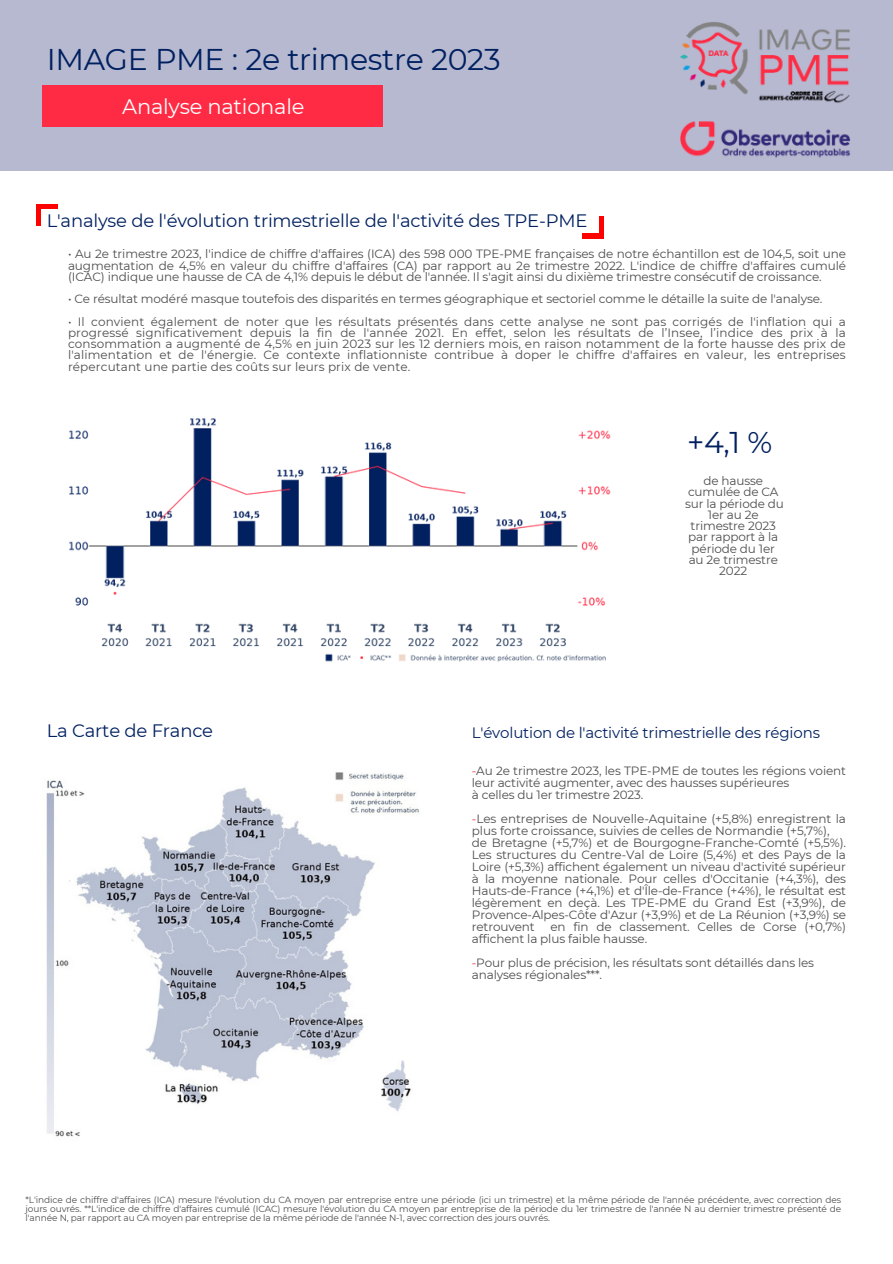
<style>
.page{position:relative;width:893px;height:1264px;background:#fff}
.page>*{position:absolute;margin:0;border:0;box-sizing:border-box;transform-origin:0 0}
.t1{font:30px "Montserrat";letter-spacing:-.01em;color:#002060}
.t2{font:21px "Montserrat";letter-spacing:-.01em;color:#fff}
.t3{font:18px "Montserrat";letter-spacing:-.01em;color:#002060}
.t4{font:15px "Montserrat";letter-spacing:-.01em;color:#002060}
.t5{font:12px/11.2px "Montserrat";letter-spacing:-.01em;color:#4d4d4d;text-align:justify}
.t6{font:9px/9px "Montserrat";letter-spacing:-.01em;color:#4d4d4d;text-align:justify}
.s1{color:#ff2b44}
</style>
<div class="page">
<div style="left:0;top:0;width:892px;height:170px;background:#b7b9d0"></div>
<div style="left:42px;top:85px;width:340px;height:42px;background:#ff2b44"></div>
<img style="left:680px;top:22px;width:169px;height:136px">
<hr style="left:36px;top:204px;width:4px;height:21px;background:#f00">
<hr style="left:36px;top:204px;width:21px;height:4px;background:#f00">
<hr style="left:599px;top:217px;width:4px;height:21px;background:#f00">
<hr style="left:582px;top:234px;width:21px;height:4px;background:#f00">
<img style="left:69px;top:418px;width:542px;height:244px">
<img style="left:46px;top:772px;width:373px;height:365px">
<p class="t1" style="left:47px;top:41px;width:455px">IMAGE PME : 2e trimestre 2023</p>
<p class="t2" style="left:122px;top:94px;width:184px">Analyse nationale</p>
<p class="t3" style="left:47px;top:209px;width:542px">L'analyse de l'évolution trimestrielle de l'activité des TPE-PME</p>
<p class="t5" style="left:68px;top:248px;width:779px">• Au 2e trimestre 2023, l'indice de chiffre d'affaires (ICA) des 598 000 TPE-PME françaises de notre échantillon est de 104,5, soit une augmentation de 4,5% en valeur du chiffre d'affaires (CA) par rapport au 2e trimestre 2022. L'indice de chiffre d'affaires cumulé (ICAC) indique une hausse de CA de 4,1% depuis le début de l'année. Il s'agit ainsi du dixième trimestre consécutif de croissance.</p>
<p class="t5" style="left:68px;top:293px;width:755px">• Ce résultat modéré masque toutefois des disparités en termes géographique et sectoriel comme le détaille la suite de l'analyse.</p>
<p class="t5" style="left:68px;top:316px;width:779px">• Il convient également de noter que les résultats présentés dans cette analyse ne sont pas corrigés de l'inflation qui a progressé significativement depuis la fin de l'année 2021. En effet, selon les résultats de l’Insee, l’indice des prix à la consommation a augmenté de 4,5% en juin 2023 sur les 12 derniers mois, en raison notamment de la forte hausse des prix de l'alimentation et de l'énergie. Ce contexte inflationniste contribue à doper le chiffre d'affaires en valeur, les entreprises répercutant une partie des coûts sur leurs prix de vente.</p>
<p class="t1" style="left:687px;top:423px;width:87px">+4,1 %</p>
<p class="t3" style="left:47px;top:719px;width:168px">La Carte de France</p>
<p class="t5" style="left:685px;top:475px;width:100px;text-align:center">de hausse cumulée de CA sur la période du<br>1er au 2e trimestre 2023 par rapport à la période du 1er</p>
<p class="t5" style="left:688px;top:554px;width:91px;text-align:center">au 2e trimestre<br>2022</p>
<p class="t4" style="left:472px;top:724px;width:349px">L'évolution de l'activité trimestrielle des régions</p>
<p class="t5" style="left:472px;top:765px;width:375px;line-height:12px"><span class="s1">-</span>Au 2e trimestre 2023, les TPE-PME de toutes les régions voient leur activité augmenter, avec des hausses supérieures</p>
<p class="t5" style="left:472px;top:789px;width:173px">à celles du 1er trimestre 2023.</p>
<p class="t5" style="left:472px;top:813px;width:375px;line-height:12px"><span class="s1">-</span>Les entreprises de Nouvelle-Aquitaine (+5,8%) enregistrent la plus forte croissance, suivies de celles de Normandie (+5,7%),</p>
<p class="t5" style="left:472px;top:837px;width:375px;line-height:12px">de Bretagne (+5,7%) et de Bourgogne-Franche-Comté (+5,5%).<br>Les structures du Centre-Val de Loire (5,4%) et des Pays de la Loire (+5,3%) affichent également un niveau d'activité supérieur à la moyenne nationale. Pour celles d'Occitanie (+4,3%), des Hauts-de-France (+4,1%) et d'Île-de-France (+4%), le résultat est légèrement en deçà. Les TPE-PME du Grand Est (+3,9%), de Provence-Alpes-Côte d'Azur (+3,9%) et de La Réunion (+3,9%) se retrouvent</p>
<p class="t5" style="left:472px;top:920px;width:375px;line-height:12px;text-indent:79px">en fin de classement. Celles de Corse (+0,7%) affichent la plus faible hausse.</p>
<p class="t5" style="left:472px;top:957px;width:344px"><span class="s1">-</span>Pour plus de précision, les résultats sont détaillés dans les</p>
<p class="t5" style="left:472px;top:969px;width:132px">analyses régionales***.</p>
<p class="t6" style="left:25px;top:1195px;width:817px">*L'indice de chiffre d'affaires (ICA) mesure l'évolution du CA moyen par entreprise entre une période (ici un trimestre) et la même période de l'année précédente, avec correction des jours ouvrés. **L'indice de chiffre d'affaires cumulé (ICAC) mesure l'évolution du CA moyen par entreprise de la période du 1er trimestre de l'année N au dernier trimestre présenté de l'année N, par rapport au CA moyen par entreprise de la même période de l'année N-1, avec correction des jours ouvrés.</p>
</div>
